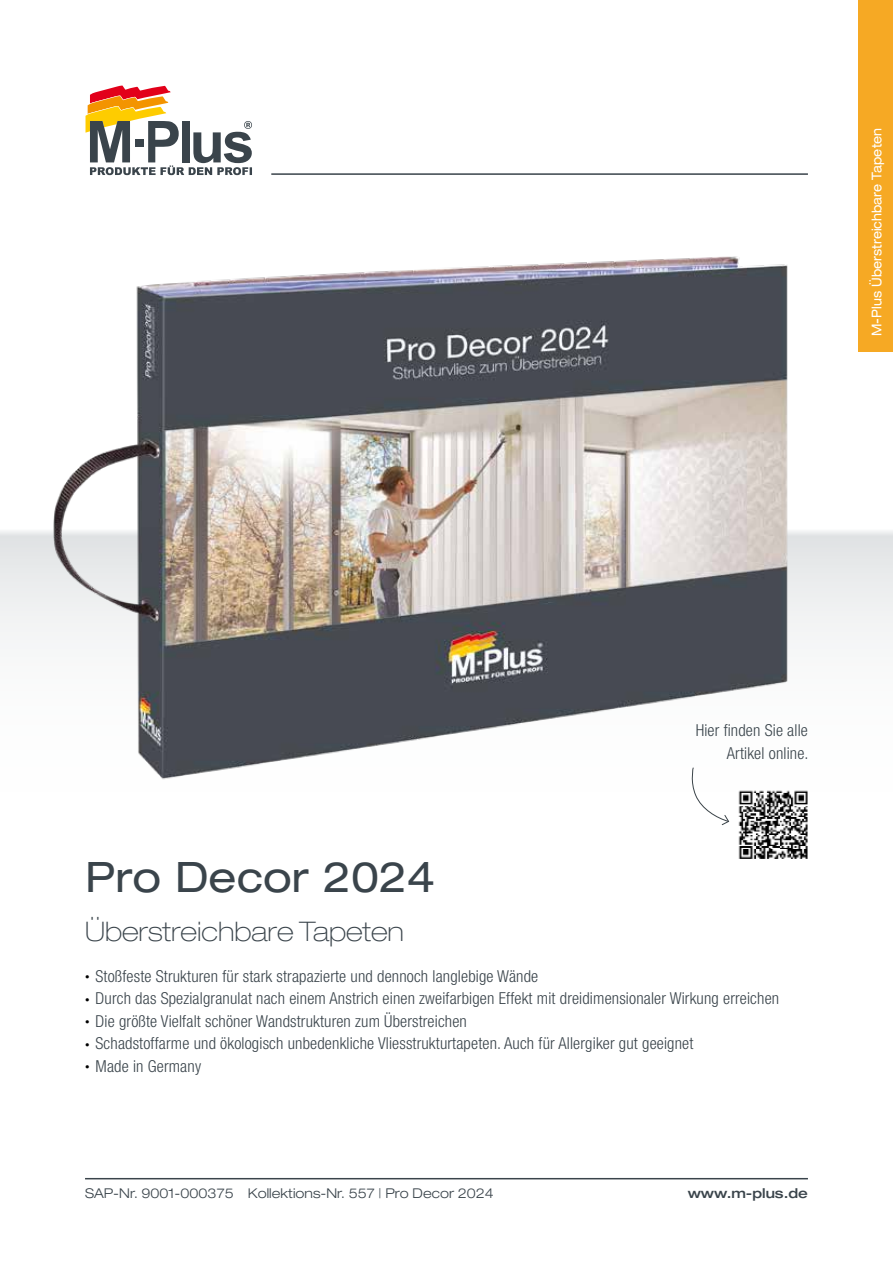
<style>
.page{position:relative;width:893px;height:1263px;background:#fff}
.page>*{position:absolute;margin:0;border:0;box-sizing:border-box;transform-origin:0 0}
.t1{font:expanded 42px "Helvetica Neue LT Pro";color:#3a444b}
.t2{font:100 expanded 27px "Helvetica Neue LT Pro";color:#3a444b}
.t3{font:300 condensed 16.5px/22.5px "Helvetica Neue LT Pro";letter-spacing:.01em;color:#3a444b;text-align:right}
.t4{font:300 expanded 13.5px "Helvetica Neue LT Pro";color:#3a444b}
.t5{font:expanded 13.5px "Helvetica Neue LT Pro";color:#fff;scale:.9 1}
.t6{font:500 expanded 13.5px "Helvetica Neue LT Pro";color:#3a444b}
.s1{font-weight:400;font-size:9px;color:#000}
</style>
<div class="page">
<hr style="left:85px;top:1178px;width:723px;height:1px;background:#3a444b">
<hr style="left:271px;top:173px;width:537px;height:2px;background:#3a444b">
<svg style="left:85px;top:85px;width:167px;height:90px"></svg>
<div style="left:135px;top:140px;width:8px;height:7px;background:#3a444b"></div>
<div style="left:859px;top:0;width:34px;height:351px;background:#f6a924"></div>
<img style="left:39px;top:256px;width:816px;height:524px">
<img style="left:738px;top:790px;width:70px;height:69px">
<svg style="left:690px;top:767px;width:40px;height:59px"></svg>
<p class="t5" style="left:868px;top:336px;width:233px;rotate:-90deg">M-Plus Überstreichbare Tapeten</p>
<h1 class="t1" style="left:85px;top:850px;width:352px">Pro Decor 2024</h1>
<h2 class="t2" style="left:85px;top:915px;width:320px">Überstreichbare Tapeten</h2>
<p class="t3" style="left:696px;top:719px;width:114px">Hier finden Sie alle<br>Artikel online.</p>
<p class="t3" style="left:85px;top:964px;width:455px"><span class="s1">•</span> Stoßfeste Strukturen für stark strapazierte und dennoch langlebige Wände</p>
<p class="t3" style="left:85px;top:987px;width:696px"><span class="s1">•</span> Durch das Spezialgranulat nach einem Anstrich einen zweifarbigen Effekt mit dreidimensionaler Wirkung erreichen</p>
<p class="t3" style="left:85px;top:1009px;width:383px"><span class="s1">•</span> Die größte Vielfalt schöner Wandstrukturen zum Überstreichen</p>
<p class="t3" style="left:85px;top:1032px;width:610px"><span class="s1">•</span> Schadstoffarme und ökologisch unbedenkliche Vliesstrukturtapeten. Auch für Allergiker gut geeignet</p>
<p class="t3" style="left:85px;top:1054px;width:118px"><span class="s1">•</span> Made in Germany</p>
<p class="t4" style="left:85px;top:1185px;width:410px">SAP-Nr. 9001-000375 Kollektions-Nr. 557 | Pro Decor 2024</p>
<p class="t6" style="left:688px;top:1185px;width:122px">www.m-plus.de</p>
</div>
